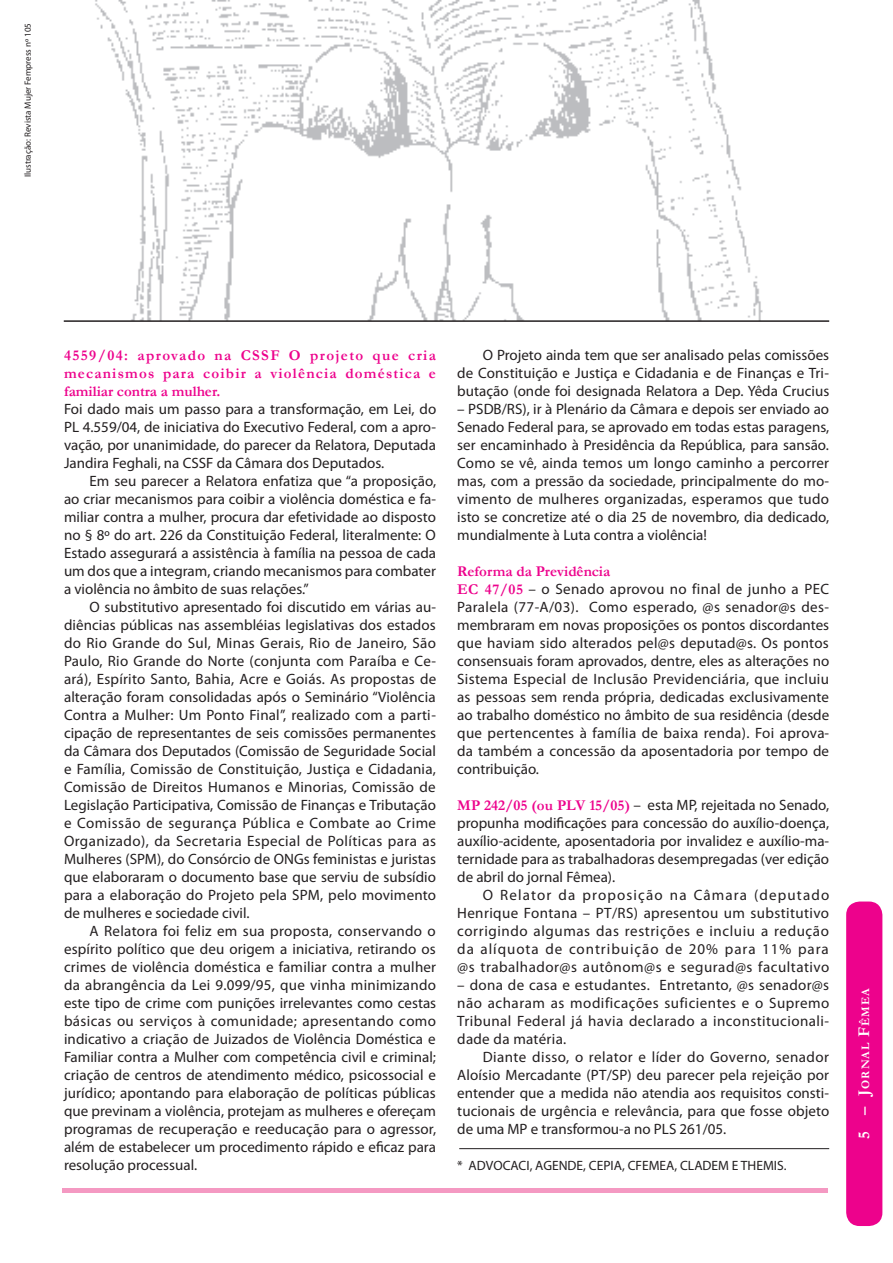
<style>
.page{position:relative;width:893px;height:1263px;background:#fff}
.page>*{position:absolute;margin:0;border:0;box-sizing:border-box;transform-origin:0 0}
.t1{font:300 15px/18px "Garamond";color:#231f20;text-align:justify}
.t2{font:700 15px/18px "Garamond";letter-spacing:.08em;color:#ed028c;text-align:justify}
.t3{font:italic 300 13.5px "Garamond";color:#231f20}
.t4{font:700 11.55px "Garamond";letter-spacing:.085em;color:#fff}
.t5{font:300 9px "Garamond";color:#231f20}
.s1{font-weight:700;color:#ed028c}
.s2{font-size:16.5px}
</style>
<div class="page">
<hr style="left:62px;top:1188px;width:766px;height:4px;background:#f499c2">
<hr style="left:459px;top:1148px;width:370px;height:1px;background:#231f20">
<img style="left:95px;top:0;width:668px;height:320px">
<hr style="left:64px;top:320px;width:765px;height:2px;background:#231f20">
<div style="left:846px;top:901px;width:36px;height:325px;background:#ed028c"></div>
<p class="t5" style="left:23px;top:177px;width:156px;rotate:-90deg">Ilustração: Revista Mujer Fempress nº 105</p>
<p class="t2" style="left:64px;top:346px;width:373px">4559/04: aprovado na CSSF O projeto que cria mecanismos para coibir a violência doméstica e familiar contra a mulher.</p>
<p class="t1" style="left:64px;top:400px;width:374px">Foi dado mais um passo para a transformação, em Lei, do PL 4.559/04, de iniciativa do Executivo Federal, com a apro&shy;vação, por unanimidade, do parecer da Relatora, Deputada Jandira Feghali, na CSSF da Câmara dos Deputados.</p>
<p class="t1" style="left:64px;top:472px;width:374px;text-indent:26px">Em seu parecer a Relatora enfatiza que “a proposição, ao criar mecanismos para coibir a violência doméstica e fa&shy;miliar contra a mulher, procura dar efetividade ao disposto no § 8º do art. 226 da Constituição Federal, literalmente: O Estado assegurará a assistência à família na pessoa de cada um dos que a integram, criando mecanismos para combater a violência no âmbito de suas relações.”</p>
<p class="t1" style="left:64px;top:598px;width:374px;text-indent:26px">O substitutivo apresentado foi discutido em várias au&shy;diências públicas nas assembléias legislativas dos estados do Rio Grande do Sul, Minas Gerais, Rio de Janeiro, São Paulo, Rio Grande do Norte (conjunta com Paraíba e Ce&shy;ará), Espírito Santo, Bahia, Acre e Goiás. As propostas de alteração foram consolidadas após o Seminário “Violência Contra a Mulher: Um Ponto Final”, realizado com a parti&shy;cipação de representantes de seis comissões permanentes da Câmara dos Deputados (Comissão de Seguridade Social e Família, Comissão de Constituição, Justiça e Cidadania, Comissão de Direitos Humanos e Minorias, Comissão de Legislação Participativa, Comissão de Finanças e Tributação e Comissão de segurança Pública e Combate ao Crime Organizado), da Secretaria Especial de Políticas para as Mulheres (SPM), do Consórcio de ONGs feministas e juristas que elaboraram o documento base que serviu de subsídio para a elaboração do Projeto pela SPM, pelo movimento de mulheres e sociedade civil.</p>
<p class="t1" style="left:64px;top:922px;width:374px;text-indent:26px">A Relatora foi feliz em sua proposta, conservando o espírito político que deu origem a iniciativa, retirando os crimes de violência doméstica e familiar contra a mulher da abrangência da Lei 9.099/95, que vinha minimizando este tipo de crime com punições irrelevantes como cestas básicas ou serviços à comunidade; apresentando como indicativo a criação de Juizados de Violência Doméstica e Familiar contra a Mulher com competência civil e criminal; criação de centros de atendimento médico, psicossocial e jurídico; apontando para elaboração de políticas públicas que previnam a violência, protejam as mulheres e ofereçam programas de recuperação e reeducação para o agressor, além de estabelecer um procedimento rápido e eficaz para resolução processual.</p>
<p class="t1" style="left:457px;top:346px;width:374px;text-indent:26px">O Projeto ainda tem que ser analisado pelas comissões de Constituição e Justiça e Cidadania e de Finanças e Tri&shy;butação (onde foi designada Relatora a Dep. Yêda Crucius</p>
<p class="t1" style="left:457px;top:400px;width:373px">– PSDB/RS), ir à Plenário da Câmara e depois ser enviado ao Senado Federal para, se aprovado em todas estas paragens, ser encaminhado à Presidência da República, para sansão.<br>Como se vê, ainda temos um longo caminho a percorrer mas, com a pressão da sociedade, principalmente do mo&shy;vimento de mulheres organizadas, esperamos que tudo isto se concretize até o dia 25 de novembro, dia dedicado, mundialmente à Luta contra a violência!</p>
<p class="t1" style="left:457px;top:562px;width:373px;text-align:left"><span class="s1">Reforma da Previdência<br>EC 47/05</span> – o Senado aprovou no final de junho a PEC Paralela (77-A/03). Como esperado, @s senador@s des&shy;membraram em novas proposições os pontos discordantes que haviam sido alterados pel@s deputad@s. Os pontos consensuais foram aprovados, dentre, eles as alterações no Sistema Especial de Inclusão Previdenciária, que incluiu as pessoas sem renda própria, dedicadas exclusivamente ao trabalho doméstico no âmbito de sua residência (desde que pertencentes à família de baixa renda). Foi aprova&shy;da também a concessão da aposentadoria por tempo de contribuição.</p>
<p class="t1" style="left:457px;top:796px;width:373px"><span class="s1">MP 242/05 (ou PLV 15/05)</span> – esta MP, rejeitada no Senado, propunha modificações para concessão do auxílio-doença, auxílio-acidente, aposentadoria por invalidez e auxílio-ma&shy;ternidade para as trabalhadoras desempregadas (ver edição de abril do jornal Fêmea).</p>
<p class="t1" style="left:457px;top:886px;width:374px;text-indent:26px">O Relator da proposição na Câmara (deputado Henrique Fontana – PT/RS) apresentou um substitutivo corrigindo algumas das restrições e incluiu a redução da alíquota de contribuição de 20% para 11% para @s trabalhador@s autônom@s e segurad@s facultativo</p>
<p class="t1" style="left:457px;top:976px;width:374px">– dona de casa e estudantes. Entretanto, @s senador@s não acharam as modificações suficientes e o Supremo Tribunal Federal já havia declarado a inconstitucionali&shy;dade da matéria.</p>
<p class="t1" style="left:457px;top:1048px;width:374px;text-indent:26px">Diante disso, o relator e líder do Governo, senador Aloísio Mercadante (PT/SP) deu parecer pela rejeição por entender que a medida não atendia aos requisitos consti&shy;tucionais de urgência e relevância, para que fosse objeto de uma MP e transformou-a no PLS 261/05.</p>
<p class="t3" style="left:457px;top:1158px;width:331px">* ADVOCACI, AGENDE, CEPIA, CFEMEA, CLADEM E THEMIS.</p>
<p class="t4" style="left:858px;top:1139px;width:153px;rotate:-90deg"><span class="s2">5 – J</span>ORNAL <span class="s2">F</span>ÊMEA</p>
</div>
